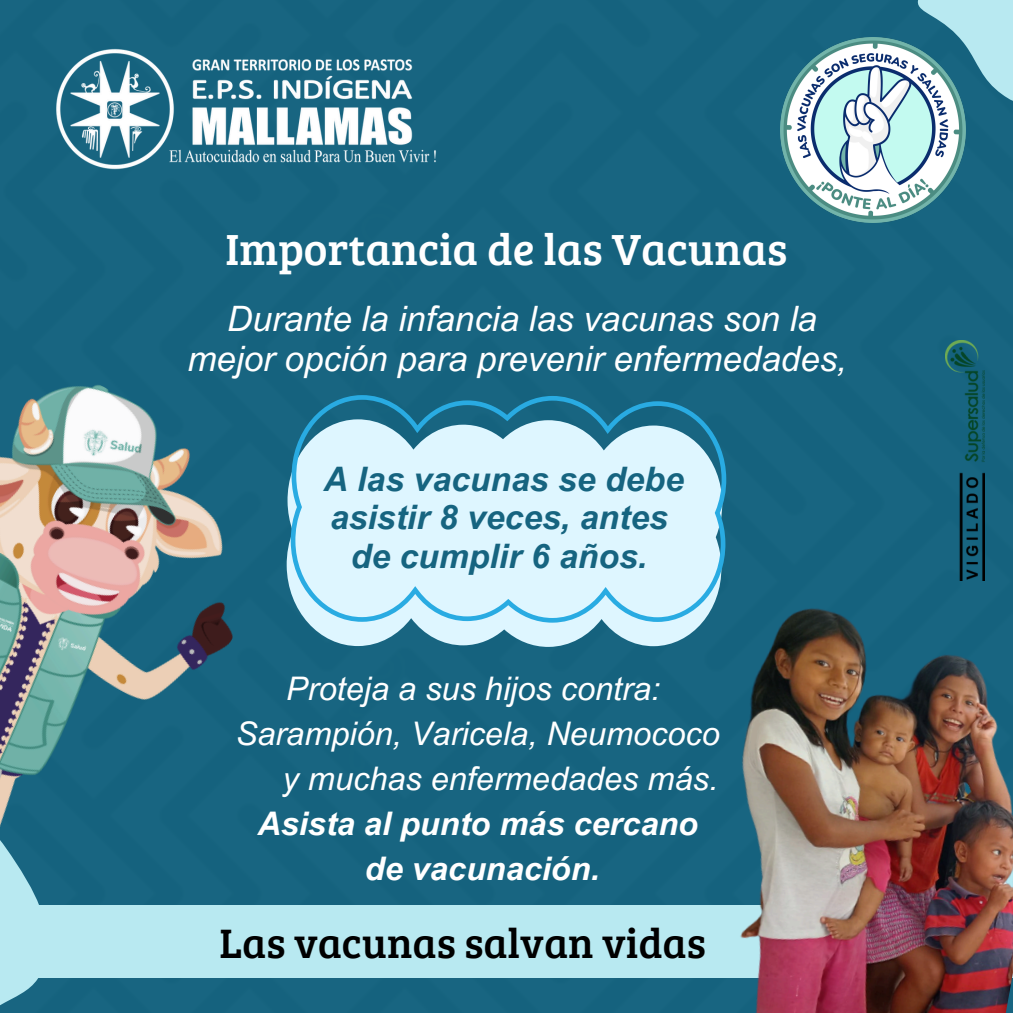
<style>
.page{position:relative;width:1013px;height:1013px;background:#fff}
.page>*{position:absolute;margin:0;border:0;box-sizing:border-box;transform-origin:0 0}
.t1{font:45px "Bree Serif";color:#fff}
.t2{font:42.5px "Bree Serif";color:#000}
.t3{font:italic 35px/40.2px "Arial MT Pro";color:#fff;text-align:center}
.t4{font:italic 700 33.75px/38.5px "Arial MT Pro";color:#166480;text-align:center}
.t5{font:italic 32.5px "Arial MT Pro";color:#fff}
.t6{font:italic 700 32.5px "Arial MT Pro";color:#fff}
</style>
<div class="page">
<div style="left:0;top:0;width:1012px;height:1012px;background:#186581"></div>
<div style="left:0;top:905px;width:1012px;height:72px;background:#b8e9f1"></div>
<img style="left:945px;top:340px;width:39px;height:240px">
<img style="left:683px;top:588px;width:329px;height:424px">
<svg style="left:909px;top:0;width:103px;height:136px"></svg>
<img style="left:32px;top:38px;width:451px;height:142px">
<img style="left:0;top:314px;width:308px;height:698px">
<svg style="left:286px;top:419px;width:436px;height:228px;fill:#def6ff"></svg>
<svg style="left:290px;top:395px;width:436px;height:227px;fill:#def6ff"></svg>
<img style="left:780px;top:38px;width:185px;height:184px">
<p class="t1" style="left:225px;top:216px;width:563px">Importancia de las Vacunas</p>
<p class="t3" style="left:187px;top:303px;width:661px">Durante la infancia las vacunas son la mejor opción para prevenir enfermedades,</p>
<p class="t4" style="left:323px;top:464px;width:362px">A las vacunas se debe asistir 8 veces, antes de cumplir 6 años.</p>
<p class="t5" style="left:286px;top:676px;width:375px">Proteja a sus hijos contra:</p>
<p class="t5" style="left:236px;top:721px;width:485px">Sarampión, Varicela, Neumococo</p>
<p class="t5" style="left:283px;top:766px;width:437px">y muchas enfermedades más.</p>
<h1 class="t6" style="left:257px;top:811px;width:442px">Asista al punto más cercano</h1>
<p class="t6" style="left:365px;top:856px;width:236px">de vacunación.</p>
<p class="t2" style="left:219px;top:912px;width:488px">Las vacunas salvan vidas</p>
</div>
